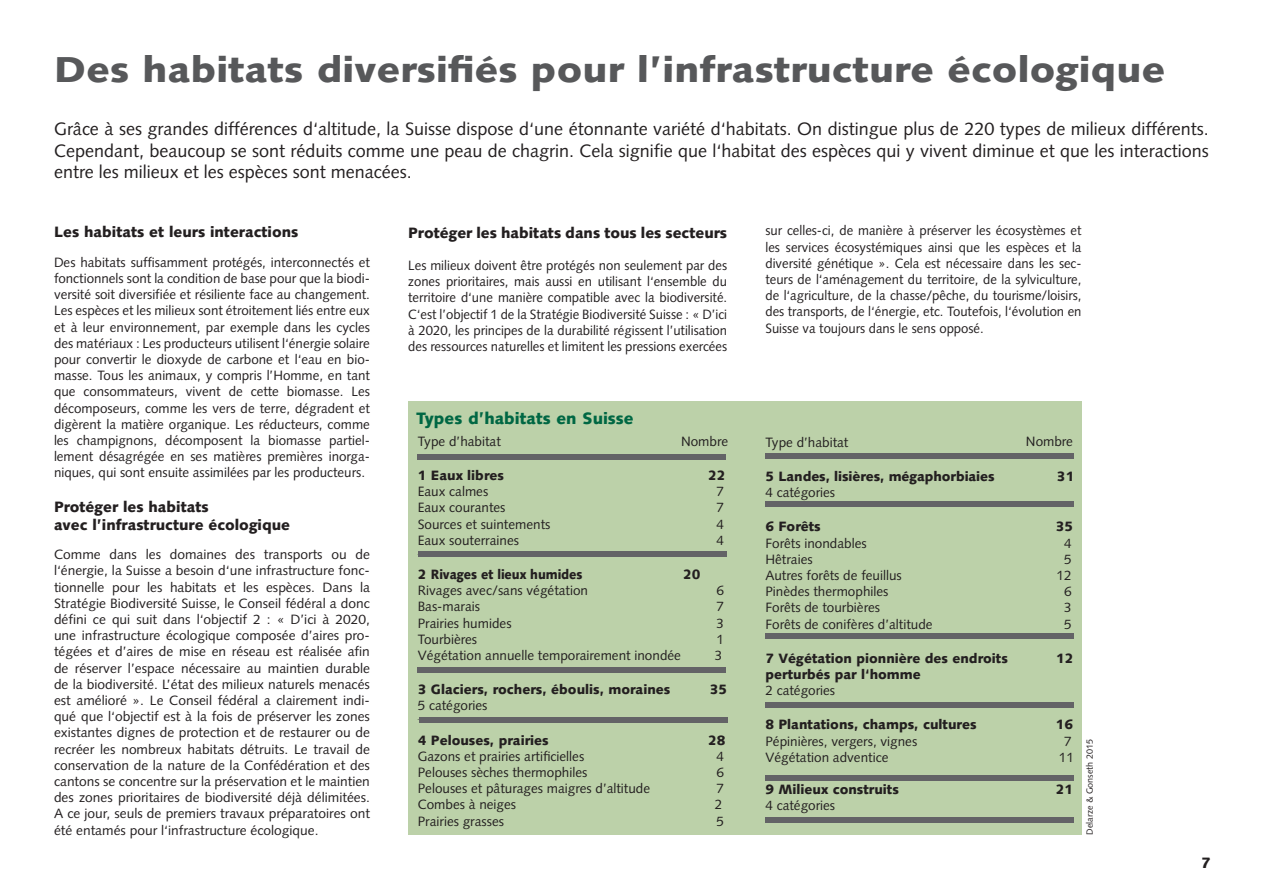
<style>
.page{position:relative;width:1263px;height:893px;background:#fff}
.page>*{position:absolute;margin:0;border:0;box-sizing:border-box;transform-origin:0 0}
.t1{font:900 36px "Syntax LT";letter-spacing:.005em;color:#57585a;scale:1.1 1}
.t2{font:18px/21.6px "Syntax LT";color:#231f20;text-align:justify}
.t3{font:900 16.5px "Syntax LT";color:#006743}
.t4{font:900 15px/18px "Syntax LT";color:#231f20}
.t5{font:13.5px/16.2px "Syntax LT";color:#231f20;text-align:justify}
.t6{font:900 13.5px "Syntax LT";color:#231f20}
.t7{font:9px "Syntax LT";color:#231f20}
</style>
<div class="page">
<div style="left:408px;top:401px;width:673px;height:476px;background:#bcd1a9"></div>
<div style="left:765px;top:501px;width:309px;height:6px;background:#636366"></div>
<div style="left:765px;top:453px;width:309px;height:6px;background:#636366"></div>
<div style="left:765px;top:633px;width:309px;height:6px;background:#636366"></div>
<div style="left:765px;top:702px;width:309px;height:6px;background:#636366"></div>
<div style="left:765px;top:775px;width:309px;height:6px;background:#636366"></div>
<div style="left:765px;top:817px;width:309px;height:6px;background:#636366"></div>
<div style="left:419px;top:717px;width:308px;height:6px;background:#636366"></div>
<div style="left:418px;top:454px;width:308px;height:6px;background:#636366"></div>
<div style="left:418px;top:551px;width:308px;height:6px;background:#636366"></div>
<div style="left:418px;top:668px;width:308px;height:5px;background:#636366"></div>
<div style="left:408px;top:830px;width:673px;height:26px;background:linear-gradient(to right,#bcd1a9,#bcd1a9)"></div>
<div style="left:408px;top:836px;width:703px;height:41px;background:#fff"></div>
<h1 class="t1" style="left:54px;top:49px;width:1012px">Des habitats diversifiés pour l’infrastructure écologique</h1>
<p class="t2" style="left:54px;top:118px;width:1156px">Grâce à ses grandes différences d‘altitude, la Suisse dispose d‘une étonnante variété d‘habitats. On distingue plus de 220 types de milieux différents.<br>Cependant, beaucoup se sont réduits comme une peau de chagrin. Cela signifie que l‘habitat des espèces qui y vivent diminue et que les interactions entre les milieux et les espèces sont menacées.</p>
<p class="t4" style="left:54px;top:223px;width:246px">Les habitats et leurs interactions</p>
<p class="t5" style="left:54px;top:254px;width:317px">Des habitats suffisamment protégés, interconnectés et fonctionnels sont la condition de base pour que la biodi&shy;versité soit diversifiée et résiliente face au changement.<br>Les espèces et les milieux sont étroitement liés entre eux et à leur environnement, par exemple dans les cycles des matériaux : Les producteurs utilisent l‘énergie solaire pour convertir le dioxyde de carbone et l‘eau en bio&shy;masse. Tous les animaux, y compris l’Homme, en tant que consommateurs, vivent de cette biomasse. Les décomposeurs, comme les vers de terre, dégradent et digèrent la matière organique. Les réducteurs, comme les champignons, décomposent la biomasse partiel&shy;lement désagrégée en ses matières premières inorga&shy;niques, qui sont ensuite assimilées par les producteurs.</p>
<p class="t4" style="left:54px;top:497px;width:238px">Protéger les habitats<br>avec l’infrastructure écologique</p>
<p class="t5" style="left:54px;top:546px;width:317px">Comme dans les domaines des transports ou de l‘énergie, la Suisse a besoin d‘une infrastructure fonc&shy;tionnelle pour les habitats et les espèces. Dans la Stratégie Biodiversité Suisse, le Conseil fédéral a donc défini ce qui suit dans l‘objectif 2 : « D’ici à 2020, une infrastructure écologique composée d’aires pro&shy;tégées et d’aires de mise en réseau est réalisée afin de réserver l’espace nécessaire au maintien durable de la biodiversité. L’état des milieux naturels menacés est amélioré ». Le Conseil fédéral a clairement indi&shy;qué que l‘objectif est à la fois de préserver les zones existantes dignes de protection et de restaurer ou de recréer les nombreux habitats détruits. Le travail de conservation de la nature de la Confédération et des cantons se concentre sur la préservation et le maintien des zones prioritaires de biodiversité déjà délimitées.<br>A ce jour, seuls de premiers travaux préparatoires ont été entamés pour l‘infrastructure écologique.</p>
<p class="t4" style="left:408px;top:223px;width:320px">Protéger les habitats dans tous les secteurs</p>
<p class="t5" style="left:408px;top:257px;width:320px">Les milieux doivent être protégés non seulement par des zones prioritaires, mais aussi en utilisant l‘ensemble du territoire d‘une manière compatible avec la biodiversité.<br>C‘est l’objectif 1 de la Stratégie Biodiversité Suisse : « D’ici à 2020, les principes de la durabilité régissent l’utilisation des ressources naturelles et limitent les pressions exercées</p>
<p class="t3" style="left:416px;top:409px;width:219px">Types d’habitats en Suisse</p>
<p class="t5" style="left:418px;top:433px;width:85px">Type d’habitat</p>
<p class="t5" style="left:681px;top:433px;width:49px">Nombre</p>
<p class="t6" style="left:418px;top:467px;width:88px">1 Eaux libres</p>
<p class="t6" style="left:708px;top:467px;width:19px">22</p>
<p class="t5" style="left:418px;top:483px;width:72px">Eaux calmes</p>
<p class="t5" style="left:716px;top:483px;width:9px">7</p>
<p class="t5" style="left:418px;top:500px;width:89px">Eaux courantes</p>
<p class="t5" style="left:716px;top:500px;width:9px">7</p>
<p class="t5" style="left:418px;top:516px;width:134px">Sources et suintements</p>
<p class="t5" style="left:716px;top:516px;width:9px">4</p>
<p class="t5" style="left:418px;top:532px;width:103px">Eaux souterraines</p>
<p class="t5" style="left:716px;top:532px;width:9px">4</p>
<p class="t6" style="left:418px;top:566px;width:166px">2 Rivages et lieux humides</p>
<p class="t6" style="left:683px;top:566px;width:19px">20</p>
<p class="t5" style="left:418px;top:582px;width:172px">Rivages avec/sans végétation</p>
<p class="t5" style="left:716px;top:582px;width:9px">6</p>
<p class="t5" style="left:418px;top:599px;width:64px">Bas-marais</p>
<p class="t5" style="left:716px;top:599px;width:9px">7</p>
<p class="t5" style="left:418px;top:615px;width:95px">Prairies humides</p>
<p class="t5" style="left:716px;top:615px;width:9px">3</p>
<p class="t5" style="left:418px;top:631px;width:61px">Tourbières</p>
<p class="t5" style="left:716px;top:631px;width:9px">1</p>
<p class="t5" style="left:418px;top:647px;width:265px">Végétation annuelle temporairement inondée</p>
<p class="t5" style="left:715px;top:647px;width:9px">3</p>
<p class="t6" style="left:418px;top:681px;width:254px">3 Glaciers, rochers, éboulis, moraines</p>
<p class="t6" style="left:710px;top:681px;width:19px">35</p>
<p class="t5" style="left:418px;top:698px;width:71px">5 catégories</p>
<p class="t6" style="left:418px;top:732px;width:132px">4 Pelouses, prairies</p>
<p class="t6" style="left:708px;top:732px;width:19px">28</p>
<p class="t5" style="left:418px;top:748px;width:168px">Gazons et prairies artificielles</p>
<p class="t5" style="left:716px;top:748px;width:9px">4</p>
<p class="t5" style="left:418px;top:764px;width:171px">Pelouses sèches thermophiles</p>
<p class="t5" style="left:716px;top:764px;width:9px">6</p>
<p class="t5" style="left:418px;top:780px;width:234px">Pelouses et pâturages maigres d’altitude</p>
<p class="t5" style="left:716px;top:780px;width:9px">7</p>
<p class="t5" style="left:418px;top:797px;width:100px">Combes à neiges</p>
<p class="t5" style="left:715px;top:797px;width:9px">2</p>
<p class="t5" style="left:418px;top:813px;width:88px">Prairies grasses</p>
<p class="t5" style="left:716px;top:813px;width:9px">5</p>
<p class="t5" style="left:765px;top:223px;width:318px">sur celles-ci, de manière à préserver les écosystèmes et les services écosystémiques ainsi que les espèces et la diversité génétique ». Cela est nécessaire dans les sec&shy;teurs de l‘aménagement du territoire, de la sylviculture, de l‘agriculture, de la chasse/pêche, du tourisme/loisirs, des transports, de l‘énergie, etc. Toutefois, l‘évolution en Suisse va toujours dans le sens opposé.</p>
<p class="t5" style="left:1026px;top:434px;width:49px">Nombre</p>
<p class="t5" style="left:765px;top:434px;width:85px">Type d’habitat</p>
<p class="t6" style="left:765px;top:468px;width:231px">5 Landes, lisières, mégaphorbiaies</p>
<p class="t6" style="left:1057px;top:468px;width:19px">31</p>
<p class="t5" style="left:765px;top:484px;width:71px">4 catégories</p>
<p class="t6" style="left:765px;top:519px;width:57px">6 Forêts</p>
<p class="t6" style="left:1056px;top:519px;width:19px">35</p>
<p class="t5" style="left:765px;top:535px;width:103px">Forêts inondables</p>
<p class="t5" style="left:1064px;top:535px;width:9px">4</p>
<p class="t5" style="left:765px;top:551px;width:49px">Hêtraies</p>
<p class="t5" style="left:1064px;top:551px;width:9px">5</p>
<p class="t5" style="left:765px;top:567px;width:138px">Autres forêts de feuillus</p>
<p class="t5" style="left:1056px;top:567px;width:17px">12</p>
<p class="t5" style="left:765px;top:583px;width:125px">Pinèdes thermophiles</p>
<p class="t5" style="left:1064px;top:583px;width:9px">6</p>
<p class="t5" style="left:765px;top:600px;width:116px">Forêts de tourbières</p>
<p class="t5" style="left:1064px;top:600px;width:9px">3</p>
<p class="t5" style="left:765px;top:616px;width:169px">Forêts de conifères d’altitude</p>
<p class="t5" style="left:1064px;top:616px;width:9px">5</p>
<p class="t6" style="left:765px;top:650px;width:244px">7 Végétation pionnière des endroits</p>
<p class="t6" style="left:1056px;top:650px;width:19px">12</p>
<p class="t6" style="left:765px;top:666px;width:157px">perturbés par l‘homme</p>
<p class="t5" style="left:765px;top:682px;width:71px">2 catégories</p>
<p class="t6" style="left:765px;top:717px;width:213px">8 Plantations, champs, cultures</p>
<p class="t6" style="left:1056px;top:717px;width:19px">16</p>
<p class="t5" style="left:765px;top:733px;width:153px">Pépinières, vergers, vignes</p>
<p class="t5" style="left:1064px;top:733px;width:9px">7</p>
<p class="t5" style="left:765px;top:749px;width:125px">Végétation adventice</p>
<p class="t5" style="left:1059px;top:749px;width:17px">11</p>
<p class="t6" style="left:765px;top:781px;width:135px">9 Milieux construits</p>
<p class="t6" style="left:1056px;top:781px;width:19px">21</p>
<p class="t5" style="left:765px;top:798px;width:71px">4 catégories</p>
<p class="t7" style="left:1084px;top:835px;width:97px;rotate:-90deg">Delarze &amp; Gonseth 2015</p>
<p class="t4" style="left:1201px;top:853px;width:11px">7</p>
</div>
